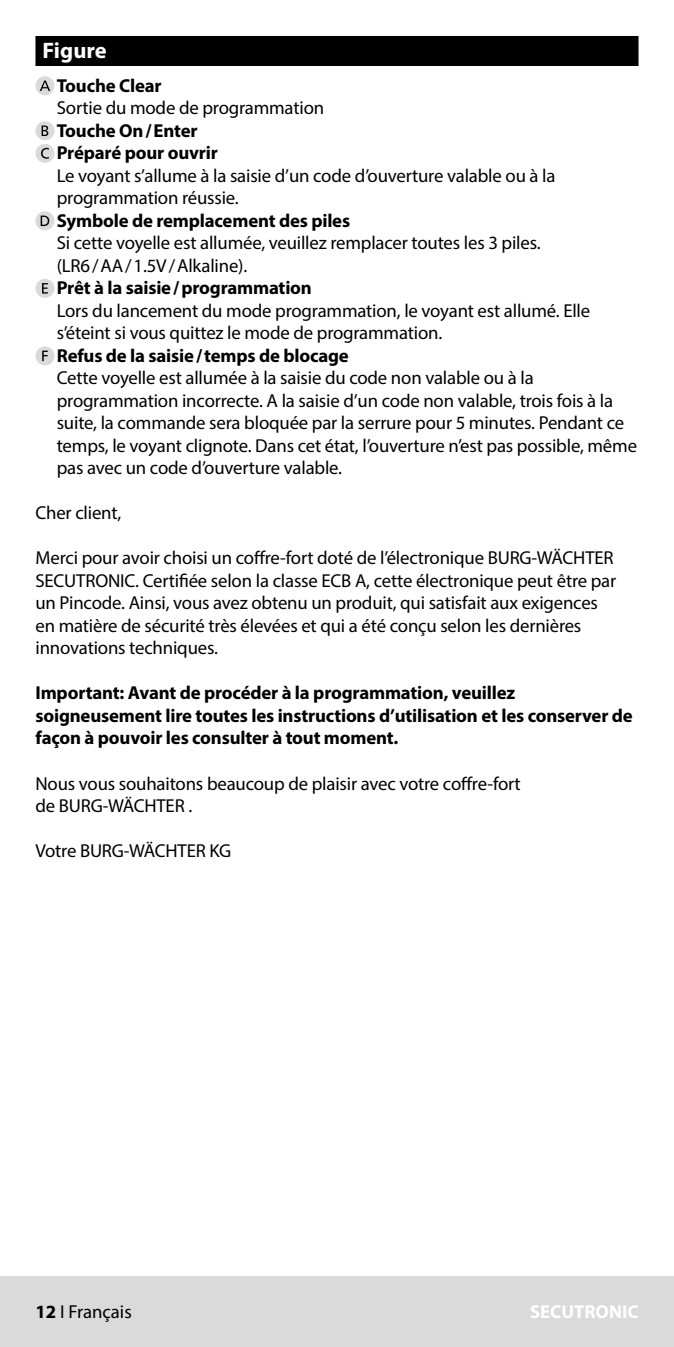
<style>
.page{position:relative;width:674px;height:1347px;background:#fff}
.page>*{position:absolute;margin:0;border:0;box-sizing:border-box;transform-origin:0 0}
.t1{font:700 22.5px "Myriad Pro";color:#fff}
.t2{font:18.75px/22.5px "Myriad Pro";letter-spacing:-.01em;color:#000}
.t3{font:700 18.75px/22.5px "Myriad Pro";letter-spacing:-.01em;color:#000}
.t4{font:700 18.75px "Myriad Pro";color:#fff}
.s1{font-weight:700}
</style>
<div class="page">
<hr style="left:673px;top:1276px;width:1px;height:70px;background:#dadada">
<div style="left:0;top:1276px;width:673px;height:70px;background:#dadada"></div>
<div style="left:35px;top:36px;width:603px;height:30px;background:#000"></div>
<div style="left:35px;top:76px;width:19px;height:19px;background:#dadada;border-radius:50%"></div>
<svg style="left:40px;top:80px;width:10px;height:11px"></svg>
<div style="left:35px;top:121px;width:19px;height:19px;background:#dadada;border-radius:50%"></div>
<svg style="left:42px;top:125px;width:6px;height:11px"></svg>
<div style="left:35px;top:144px;width:19px;height:19px;background:#dadada;border-radius:50%"></div>
<svg style="left:41px;top:148px;width:8px;height:11px"></svg>
<div style="left:35px;top:211px;width:19px;height:19px;background:#dadada;border-radius:50%"></div>
<svg style="left:41px;top:215px;width:8px;height:11px"></svg>
<div style="left:35px;top:279px;width:19px;height:19px;background:#dadada;border-radius:50%"></div>
<svg style="left:42px;top:283px;width:6px;height:10px"></svg>
<div style="left:35px;top:346px;width:19px;height:19px;background:#dadada;border-radius:50%"></div>
<svg style="left:42px;top:350px;width:6px;height:11px"></svg>
<p class="t1" style="left:43px;top:36px;width:66px">Figure</p>
<p class="t3" style="left:57px;top:74px;width:106px">Touche Clear</p>
<p class="t2" style="left:57px;top:96px;width:269px">Sortie du mode de programmation</p>
<p class="t3" style="left:57px;top:119px;width:163px">Touche On/Enter<br>Préparé pour ouvrir</p>
<p class="t2" style="left:57px;top:164px;width:500px">Le voyant s’allume à la saisie d’un code d’ouverture valable ou à la programmation réussie.</p>
<p class="t3" style="left:57px;top:209px;width:295px">Symbole de remplacement des piles</p>
<p class="t2" style="left:57px;top:231px;width:485px">Si cette voyelle est allumée, veuillez remplacer toutes les 3 piles. (LR6/AA/1.5V/Alkaline).</p>
<p class="t3" style="left:57px;top:276px;width:256px">Prêt à la saisie/programmation</p>
<p class="t2" style="left:57px;top:299px;width:534px">Lors du lancement du mode programmation, le voyant est allumé. Elle s’éteint si vous quittez le mode de programmation.</p>
<p class="t3" style="left:57px;top:344px;width:293px">Refus de la saisie/temps de blocage</p>
<p class="t2" style="left:57px;top:366px;width:581px">Cette voyelle est allumée à la saisie du code non valable ou à la programmation incorrecte. A la saisie d’un code non valable, trois fois à la suite, la commande sera bloquée par la serrure pour 5 minutes. Pendant ce temps, le voyant clignote. Dans cet état, l’ouverture n’est pas possible, même pas avec un code d’ouverture valable.</p>
<p class="t2" style="left:35px;top:501px;width:87px">Cher client,</p>
<p class="t2" style="left:35px;top:546px;width:582px">Merci pour avoir choisi un coffre-fort doté de l’électronique BURG-WÄCHTER SECUTRONIC. Certifiée selon la classe ECB A, cette électronique peut être par un Pincode. Ainsi, vous avez obtenu un produit, qui satisfait aux exigences en matière de sécurité très élevées et qui a été conçu selon les dernières innovations techniques.</p>
<p class="t3" style="left:35px;top:681px;width:598px">Important: Avant de procéder à la programmation, veuillez soigneusement lire toutes les instructions d’utilisation et les conserver de façon à pouvoir les consulter à tout moment.</p>
<p class="t2" style="left:35px;top:771px;width:486px">Nous vous souhaitons beaucoup de plaisir avec votre coffre-fort de BURG-WÄCHTER .</p>
<p class="t2" style="left:35px;top:839px;width:197px">Votre BURG-WÄCHTER KG</p>
<p class="t2" style="left:35px;top:1300px;width:98px"><span class="s1">12</span> I Français</p>
<p class="t4" style="left:530px;top:1299px;width:110px">SECUTRONIC</p>
</div>
